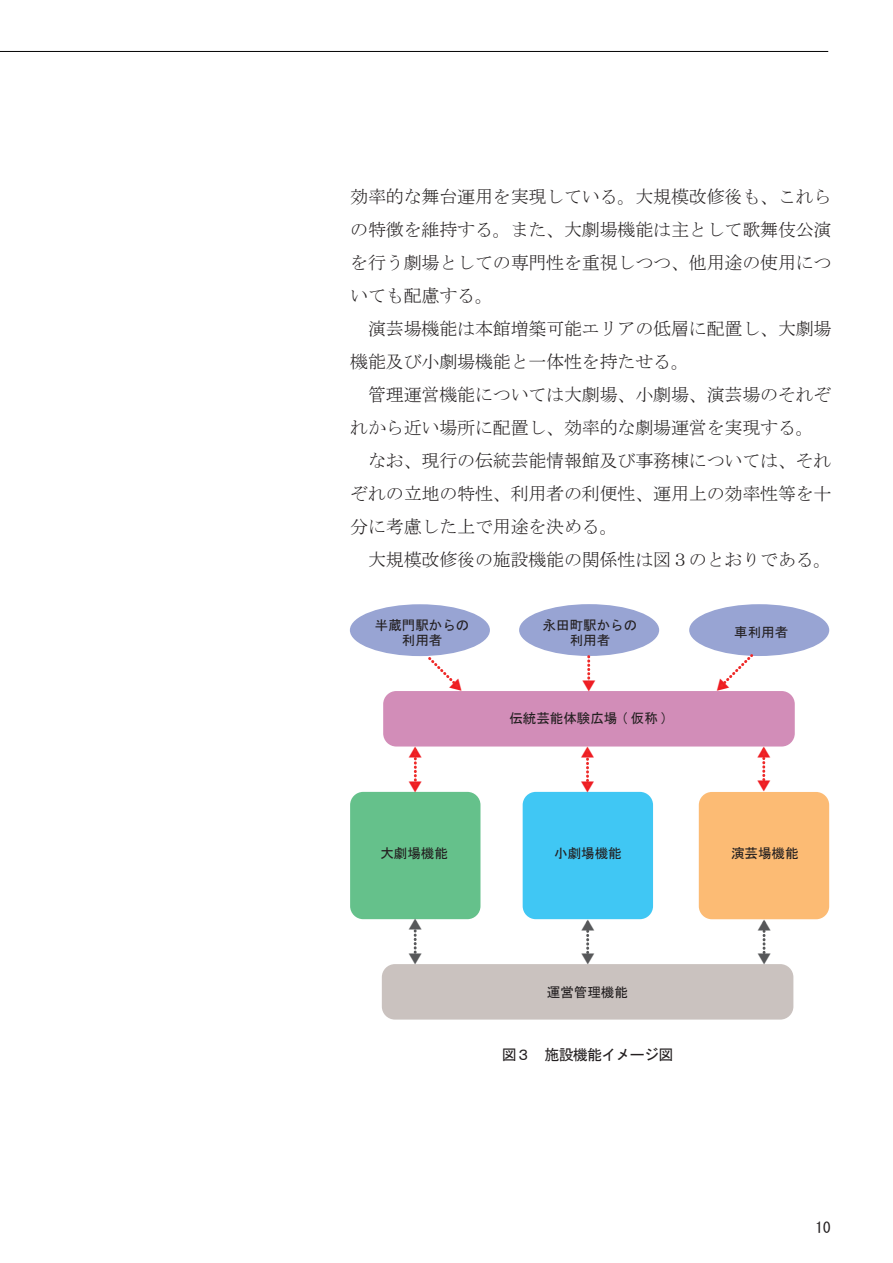
<style>
.page{position:relative;width:893px;height:1263px;background:#fff}
.page>*{position:absolute;margin:0;border:0;box-sizing:border-box;transform-origin:0 0}
.t1{font:18px/33px "MS Mincho";letter-spacing:-.01em;color:#231f20}
.t2{font:15.45px "MS Gothic";color:#ee1d23}
.t3{font:15.45px "MS Gothic";color:#57585a}
.t4{font:15px "MS Gothic";letter-spacing:-.05em;color:#231f20}
.t5{font:13.5px/15px "MS Gothic";color:#231f20;text-align:center}
</style>
<div class="page">
<hr style="left:0;top:51px;width:828px;height:1px;background:#030303">
<div style="left:350px;top:792px;width:130px;height:127px;background:#65c18b;border-radius:13px"></div>
<div style="left:523px;top:792px;width:130px;height:127px;background:#40c7f4;border-radius:13px"></div>
<div style="left:382px;top:964px;width:411px;height:55px;background:#cac2bf;border-radius:13px"></div>
<div style="left:383px;top:691px;width:412px;height:55px;background:#d28db8;border-radius:13px"></div>
<div style="left:699px;top:792px;width:130px;height:127px;background:#fcbb74;border-radius:13px"></div>
<div style="left:350px;top:604px;width:140px;height:52px;background:#98a4d3;border-radius:50%"></div>
<div style="left:519px;top:604px;width:140px;height:52px;background:#98a4d3;border-radius:50%"></div>
<div style="left:689px;top:604px;width:140px;height:52px;background:#98a4d3;border-radius:50%"></div>
<svg style="left:587px;top:656px;width:3px;height:26px"></svg>
<svg style="left:581px;top:919px;width:13px;height:38px"></svg>
<svg style="left:409px;top:919px;width:13px;height:37px"></svg>
<svg style="left:758px;top:919px;width:12px;height:38px"></svg>
<svg style="left:586px;top:749px;width:3px;height:36px"></svg>
<svg style="left:413px;top:748px;width:4px;height:36px"></svg>
<svg style="left:762px;top:748px;width:4px;height:36px"></svg>
<svg style="left:428px;top:652px;width:31px;height:35px"></svg>
<svg style="left:718px;top:651px;width:35px;height:36px"></svg>
<p class="t1" style="left:350px;top:180px;width:483px">効率的な舞台運用を実現している。大規模改修後も、これらの特徴を維持する。また、大劇場機能は主として歌舞伎公演を行う劇場としての専門性を重視しつつ、他用途の使用についても配慮する。<br>　演芸場機能は本館増築可能エリアの低層に配置し、大劇場機能及び小劇場機能と一体性を持たせる。<br>　管理運営機能については大劇場、小劇場、演芸場のそれぞれから近い場所に配置し、効率的な劇場運営を実現する。　なお、現行の伝統芸能情報館及び事務棟については、それぞれの立地の特性、利用者の利便性、運用上の効率性等を十分に考慮した上で用途を決める。<br>　大規模改修後の施設機能の関係性は図３のとおりである。</p>
<p class="t5" style="left:375px;top:618px;width:96px">半蔵門駅からの利用者</p>
<p class="t5" style="left:734px;top:625px;width:55px">車利用者</p>
<p class="t5" style="left:543px;top:618px;width:96px">永田町駅からの利用者</p>
<p class="t2" style="left:581px;top:677px;width:17px">▼</p>
<p class="t5" style="left:509px;top:710px;width:160px">伝統芸能体験広場 ( 仮称 )</p>
<p class="t2" style="left:408px;top:778px;width:17px">▼</p>
<p class="t2" style="left:756px;top:778px;width:17px">▼</p>
<p class="t2" style="left:580px;top:778px;width:17px">▼</p>
<p class="t5" style="left:380px;top:846px;width:69px">大劇場機能</p>
<p class="t5" style="left:554px;top:846px;width:69px">小劇場機能</p>
<p class="t5" style="left:731px;top:846px;width:69px">演芸場機能</p>
<p class="t3" style="left:580px;top:950px;width:17px">▼</p>
<p class="t3" style="left:407px;top:950px;width:17px">▼</p>
<p class="t3" style="left:756px;top:950px;width:17px">▼</p>
<p class="t5" style="left:547px;top:985px;width:82px">運営管理機能</p>
<p class="t4" style="left:502px;top:1047px;width:173px">図３　施設機能イメージ図</p>
<p class="t4" style="left:816px;top:1220px;width:16px">10</p>
</div>
